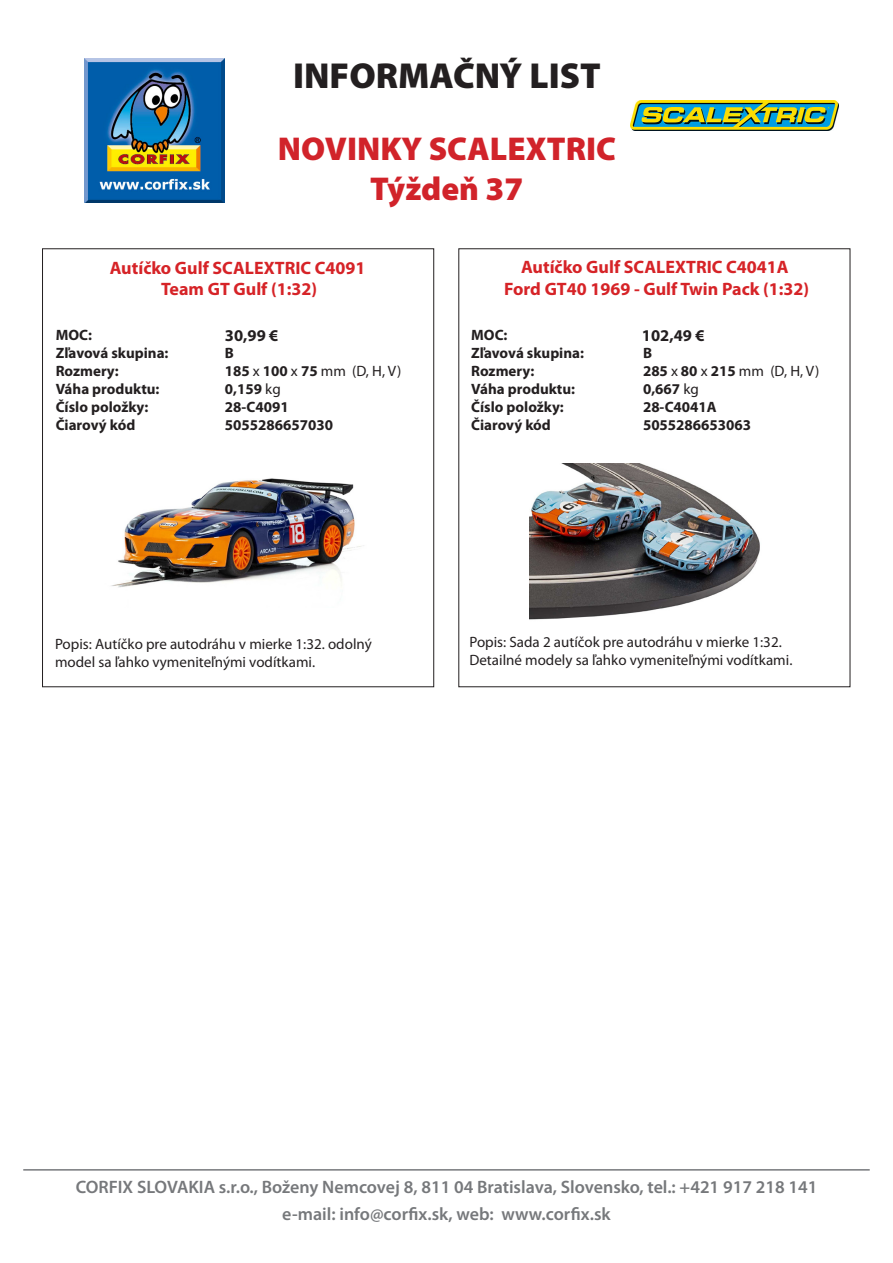
<style>
.page{position:relative;width:893px;height:1263px;background:#fff}
.page>*{position:absolute;margin:0;border:0;box-sizing:border-box;transform-origin:0 0}
.t1{font:900 36.3px "Myriad Pro";color:#231f20}
.t2{font:900 33.15px "Myriad Pro";color:#d1232a}
.t3{font:600 18px "Myriad Pro";color:#76787b}
.t4{font:700 18px/21.6px "Myriad Pro";color:#d62327;text-align:center}
.t5{font:700 16.5px "Myriad Pro";color:#231f20}
.t6{font:15px/18px "Myriad Pro";color:#231f20}
.t7{font:700 15px/18px "Myriad Pro";color:#231f20}
.s1{font-weight:700}
.s2{font-weight:400}
</style>
<div class="page">
<hr style="left:23px;top:1169px;width:847px;height:1px;background:#76787b">
<img style="left:111px;top:478px;width:253px;height:110px">
<img style="left:630px;top:100px;width:208px;height:30px">
<img style="left:529px;top:464px;width:231px;height:156px">
<img style="left:85px;top:58px;width:140px;height:145px">
<p class="t1" style="left:293px;top:55px;width:309px">INFORMAČNÝ LIST</p>
<p class="t2" style="left:278px;top:130px;width:340px">NOVINKY SCALEXTRIC</p>
<p class="t2" style="left:370px;top:170px;width:155px">Týždeň 37</p>
<p class="t4" style="left:110px;top:256px;width:257px">Autíčko Gulf SCALEXTRIC C4091<br>Team GT Gulf (1:32)</p>
<p class="t7" style="left:56px;top:325px;width:114px">MOC:<br>Zľavová skupina:<br>Rozmery:</p>
<p class="t7" style="left:56px;top:379px;width:105px">Váha produktu:</p>
<p class="t7" style="left:56px;top:397px;width:94px">Číslo položky:</p>
<p class="t7" style="left:56px;top:415px;width:81px">Čiarový kód</p>
<p class="t5" style="left:225px;top:325px;width:55px">30,99 €</p>
<p class="t6" style="left:225px;top:344px;width:178px"><span class="s1">B<br>185</span> x <span class="s1">100</span> x <span class="s1">75</span> mm (D, H, V)</p>
<p class="t7" style="left:225px;top:380px;width:57px">0,159 <span class="s2">kg</span></p>
<p class="t7" style="left:225px;top:398px;width:65px">28-C4091</p>
<p class="t7" style="left:225px;top:416px;width:110px">5055286657030</p>
<p class="t4" style="left:504px;top:255px;width:306px">Autíčko Gulf SCALEXTRIC C4041A<br>Ford GT40 1969 - Gulf Twin Pack (1:32)</p>
<p class="t7" style="left:471px;top:325px;width:38px">MOC:</p>
<p class="t5" style="left:642px;top:325px;width:64px">102,49 €</p>
<p class="t7" style="left:471px;top:343px;width:114px">Zľavová skupina:<br>Rozmery:</p>
<p class="t7" style="left:471px;top:379px;width:105px">Váha produktu:</p>
<p class="t7" style="left:471px;top:397px;width:94px">Číslo položky:</p>
<p class="t7" style="left:471px;top:415px;width:81px">Čiarový kód</p>
<p class="t6" style="left:643px;top:344px;width:178px"><span class="s1">B<br>285</span> x <span class="s1">80</span> x <span class="s1">215</span> mm (D, H, V)</p>
<p class="t7" style="left:643px;top:380px;width:57px">0,667 <span class="s2">kg</span></p>
<p class="t7" style="left:643px;top:398px;width:75px">28-C4041A</p>
<p class="t7" style="left:643px;top:416px;width:110px">5055286653063</p>
<p class="t6" style="left:55px;top:635px;width:318px">Popis: Autíčko pre autodráhu v mierke 1:32. odolný</p>
<p class="t6" style="left:55px;top:653px;width:262px">model sa ľahko vymeniteľnými vodítkami.</p>
<p class="t6" style="left:469px;top:633px;width:314px">Popis: Sada 2 autíčok pre autodráhu v mierke 1:32.</p>
<p class="t6" style="left:469px;top:651px;width:325px">Detailné modely sa ľahko vymeniteľnými vodítkami.</p>
<p class="t3" style="left:76px;top:1176px;width:743px">CORFIX SLOVAKIA s.r.o., Boženy Nemcovej 8, 811 04 Bratislava, Slovensko, tel.: +421 917 218 141</p>
<p class="t3" style="left:282px;top:1203px;width:330px">e-mail: info@corfix.sk, web: www.corfix.sk</p>
</div>
